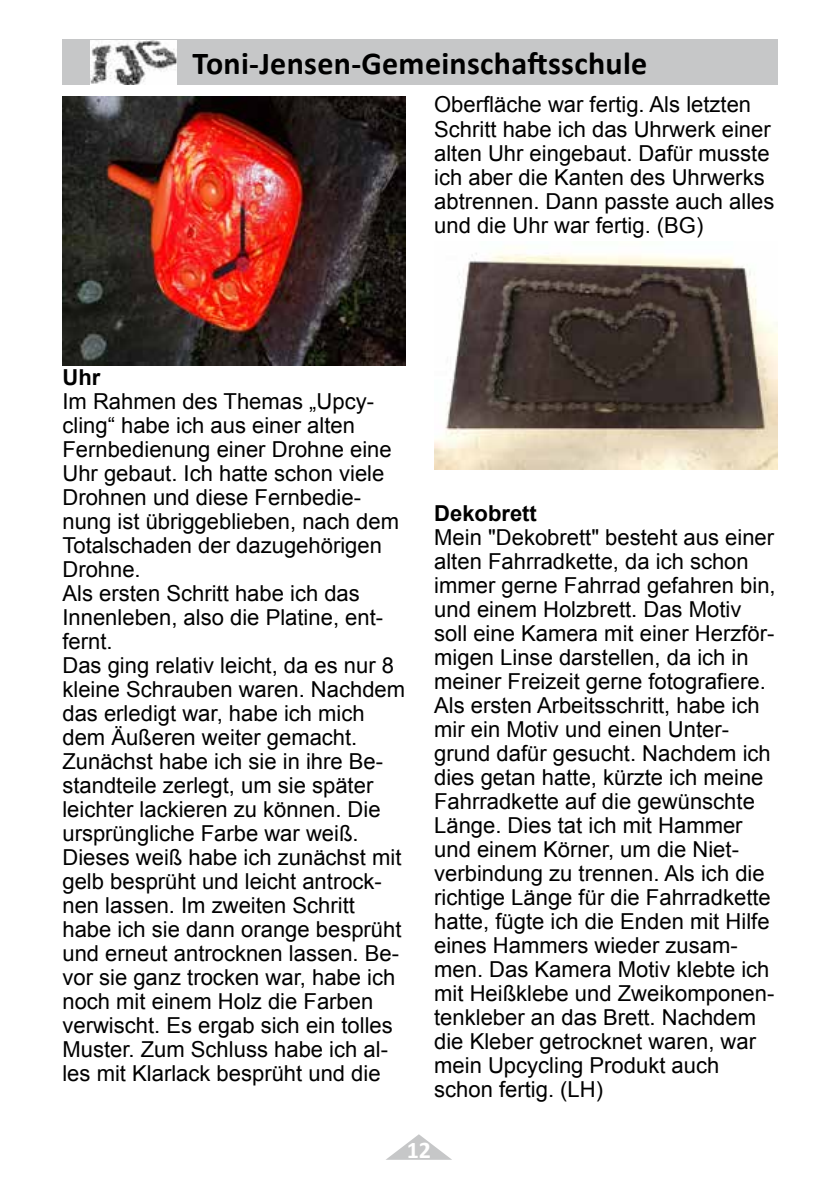
<style>
.page{position:relative;width:840px;height:1191px;background:#fff}
.page>*{position:absolute;margin:0;border:0;box-sizing:border-box;transform-origin:0 0}
.t1{font:700 32px "Calibri";letter-spacing:.01em;color:#000}
.t2{font:700 24px "Calibri";color:#fff}
.t3{font:22px/24px "Arial";color:#000}
.t4{font:700 22px "Arial";color:#000}
</style>
<div class="page">
<svg style="left:387px;top:1134px;width:64px;height:25px"></svg>
<div style="left:62px;top:40px;width:715px;height:45px;background:#c6c7c8"></div>
<img style="left:91px;top:40px;width:85px;height:45px">
<img style="left:62px;top:96px;width:343px;height:269px">
<img style="left:434px;top:252px;width:343px;height:217px">
<h1 class="t1" style="left:192px;top:43px;width:456px">Toni-Jensen-Gemeinschaftsschule</h1>
<p class="t3" style="left:434px;top:93px;width:341px">Oberfläche war fertig. Als letzten<br>Schritt habe ich das Uhrwerk einer alten Uhr eingebaut. Dafür musste ich aber die Kanten des Uhrwerks abtrennen. Dann passte auch alles und die Uhr war fertig. (BG)</p>
<p class="t4" style="left:62px;top:362px;width:39px">Uhr</p>
<p class="t3" style="left:62px;top:389px;width:344px">Im Rahmen des Themas „Upcy&shy;cling“ habe ich aus einer alten<br>Fernbedienung einer Drohne eine<br>Uhr gebaut. Ich hatte schon viele<br>Drohnen und diese Fernbedie&shy;nung ist übriggeblieben, nach dem<br>Totalschaden der dazugehörigen<br>Drohne.<br>Als ersten Schritt habe ich das<br>Innenleben, also die Platine, ent&shy;fernt.<br>Das ging relativ leicht, da es nur 8 kleine Schrauben waren. Nachdem das erledigt war, habe ich mich dem Äußeren weiter gemacht.<br>Zunächst habe ich sie in ihre Be&shy;standteile zerlegt, um sie später leichter lackieren zu können. Die ursprüngliche Farbe war weiß.<br>Dieses weiß habe ich zunächst mit gelb besprüht und leicht antrock&shy;nen lassen. Im zweiten Schritt habe ich sie dann orange besprüht und erneut antrocknen lassen. Be&shy;vor sie ganz trocken war, habe ich noch mit einem Holz die Farben verwischt. Es ergab sich ein tolles<br>Muster. Zum Schluss habe ich al&shy;les mit Klarlack besprüht und die</p>
<p class="t4" style="left:434px;top:498px;width:104px">Dekobrett</p>
<p class="t3" style="left:434px;top:525px;width:343px">Mein "Dekobrett" besteht aus einer alten Fahrradkette, da ich schon immer gerne Fahrrad gefahren bin, und einem Holzbrett. Das Motiv soll eine Kamera mit einer Herzför&shy;migen Linse darstellen, da ich in meiner Freizeit gerne fotografiere.<br>Als ersten Arbeitsschritt, habe ich mir ein Motiv und einen Unter&shy;grund dafür gesucht. Nachdem ich dies getan hatte, kürzte ich meine<br>Fahrradkette auf die gewünschte<br>Länge. Dies tat ich mit Hammer und einem Körner, um die Niet&shy;verbindung zu trennen. Als ich die richtige Länge für die Fahrradkette hatte, fügte ich die Enden mit Hilfe eines Hammers wieder zusam&shy;men. Das Kamera Motiv klebte ich mit Heißklebe und Zweikomponen&shy;tenkleber an das Brett. Nachdem die Kleber getrocknet waren, war mein Upcycling Produkt auch schon fertig. (LH)</p>
<p class="t2" style="left:406px;top:1134px;width:26px">12</p>
</div>
